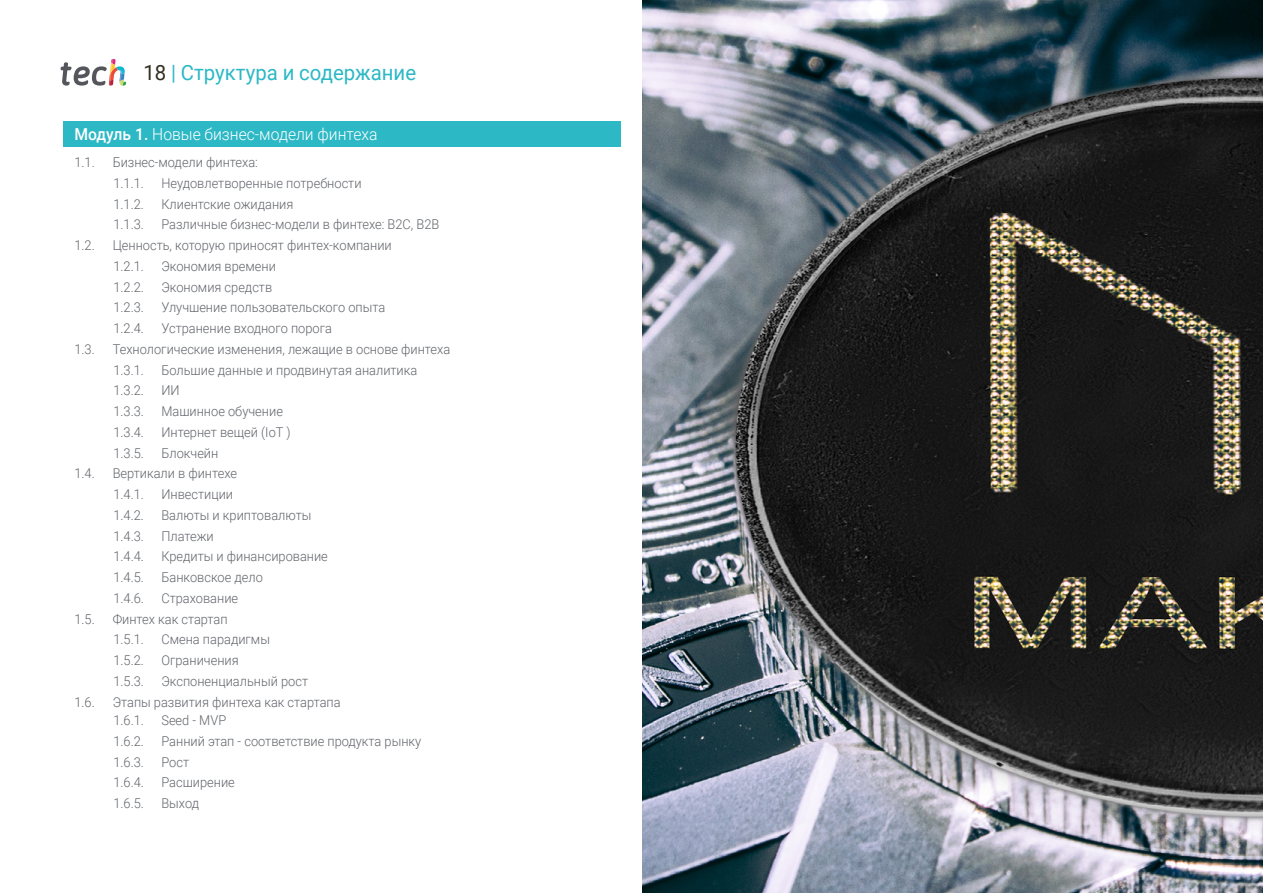
<style>
.page{position:relative;width:1263px;height:893px;background:#fff}
.page>*{position:absolute;margin:0;border:0;box-sizing:border-box;transform-origin:0 0}
.t1{font:21px "Roboto";color:#2db8c5}
.t2{font:300 16.5px "Roboto";color:#fff;scale:.95 1}
.t3{font:300 13.5px/20.7px "Roboto";color:#61646a;scale:.95 1}
.s1{color:#312e20}
.s2{font-weight:500}
</style>
<div class="page">
<div style="left:63px;top:121px;width:558px;height:25px;background:#2db8c5"></div>
<svg style="left:61px;top:59px;width:65px;height:27px"></svg>
<img style="left:642px;top:0;width:621px;height:893px">
<h1 class="t1" style="left:144px;top:57px;width:274px"><span class="s1">18</span> | Структура и содержание</h1>
<p class="t2" style="left:74px;top:123px;width:320px"><span class="s2">Модуль 1.</span> Новые бизнес-модели финтеха</p>
<p class="t3" style="left:74px;top:151px;width:23px">1.1.</p>
<p class="t3" style="left:113px;top:151px;width:154px">Бизнес-модели финтеха:<br>1.1.1.</p>
<p class="t3" style="left:161px;top:172px;width:212px">Неудовлетворенные потребности</p>
<p class="t3" style="left:113px;top:193px;width:34px">1.1.2.</p>
<p class="t3" style="left:161px;top:193px;width:140px">Клиентские ожидания</p>
<p class="t3" style="left:113px;top:214px;width:34px">1.1.3.</p>
<p class="t3" style="left:161px;top:214px;width:294px">Различные бизнес-модели в финтехе: B2C, B2B</p>
<p class="t3" style="left:74px;top:234px;width:23px">1.2.</p>
<p class="t3" style="left:113px;top:234px;width:295px">Ценность, которую приносят финтех-компании<br>1.2.1.</p>
<p class="t3" style="left:161px;top:255px;width:122px">Экономия времени</p>
<p class="t3" style="left:113px;top:276px;width:34px">1.2.2.</p>
<p class="t3" style="left:161px;top:276px;width:118px">Экономия средств</p>
<p class="t3" style="left:113px;top:297px;width:34px">1.2.3.</p>
<p class="t3" style="left:161px;top:297px;width:237px">Улучшение пользовательского опыта</p>
<p class="t3" style="left:113px;top:317px;width:34px">1.2.4.</p>
<p class="t3" style="left:161px;top:317px;width:181px">Устранение входного порога</p>
<p class="t3" style="left:74px;top:338px;width:23px">1.3.</p>
<p class="t3" style="left:113px;top:338px;width:357px">Технологические изменения, лежащие в основе финтеха<br>1.3.1.</p>
<p class="t3" style="left:161px;top:359px;width:271px">Большие данные и продвинутая аналитика</p>
<p class="t3" style="left:113px;top:380px;width:34px">1.3.2.</p>
<p class="t3" style="left:161px;top:380px;width:21px">ИИ</p>
<p class="t3" style="left:113px;top:400px;width:34px">1.3.3.</p>
<p class="t3" style="left:161px;top:400px;width:129px">Машинное обучение</p>
<p class="t3" style="left:113px;top:421px;width:34px">1.3.4.</p>
<p class="t3" style="left:161px;top:421px;width:137px">Интернет вещей (IoT )</p>
<p class="t3" style="left:113px;top:442px;width:34px">1.3.5.</p>
<p class="t3" style="left:161px;top:442px;width:61px">Блокчейн</p>
<p class="t3" style="left:74px;top:463px;width:23px">1.4.</p>
<p class="t3" style="left:113px;top:463px;width:132px">Вертикали в финтехе<br>1.4.1.</p>
<p class="t3" style="left:161px;top:483px;width:77px">Инвестиции</p>
<p class="t3" style="left:113px;top:504px;width:34px">1.4.2.</p>
<p class="t3" style="left:161px;top:504px;width:160px">Валюты и криптовалюты</p>
<p class="t3" style="left:113px;top:525px;width:34px">1.4.3.</p>
<p class="t3" style="left:161px;top:525px;width:57px">Платежи</p>
<p class="t3" style="left:113px;top:546px;width:34px">1.4.4.</p>
<p class="t3" style="left:161px;top:546px;width:177px">Кредиты и финансирование</p>
<p class="t3" style="left:113px;top:566px;width:34px">1.4.5.</p>
<p class="t3" style="left:161px;top:566px;width:108px">Банковское дело</p>
<p class="t3" style="left:113px;top:587px;width:34px">1.4.6.</p>
<p class="t3" style="left:161px;top:587px;width:82px">Страхование</p>
<p class="t3" style="left:74px;top:608px;width:23px">1.5.</p>
<p class="t3" style="left:113px;top:608px;width:122px">Финтех как стартап<br>1.5.1.</p>
<p class="t3" style="left:161px;top:629px;width:116px">Смена парадигмы</p>
<p class="t3" style="left:113px;top:649px;width:34px">1.5.2.</p>
<p class="t3" style="left:161px;top:649px;width:83px">Ограничения</p>
<p class="t3" style="left:113px;top:670px;width:34px">1.5.3.</p>
<p class="t3" style="left:161px;top:670px;width:156px">Экспоненциальный рост</p>
<p class="t3" style="left:74px;top:691px;width:23px">1.6.</p>
<p class="t3" style="left:113px;top:692px;width:241px;line-height:18.5px">Этапы развития финтеха как стартапа<br>1.6.1.</p>
<p class="t3" style="left:161px;top:709px;width:70px">Seed - MVP</p>
<p class="t3" style="left:113px;top:730px;width:34px">1.6.2.</p>
<p class="t3" style="left:161px;top:730px;width:275px">Ранний этап - соответствие продукта рынку</p>
<p class="t3" style="left:113px;top:751px;width:34px">1.6.3.</p>
<p class="t3" style="left:161px;top:751px;width:31px">Рост</p>
<p class="t3" style="left:113px;top:772px;width:34px">1.6.4.</p>
<p class="t3" style="left:161px;top:772px;width:79px">Расширение</p>
<p class="t3" style="left:113px;top:792px;width:34px">1.6.5.</p>
<p class="t3" style="left:161px;top:792px;width:41px">Выход</p>
</div>
